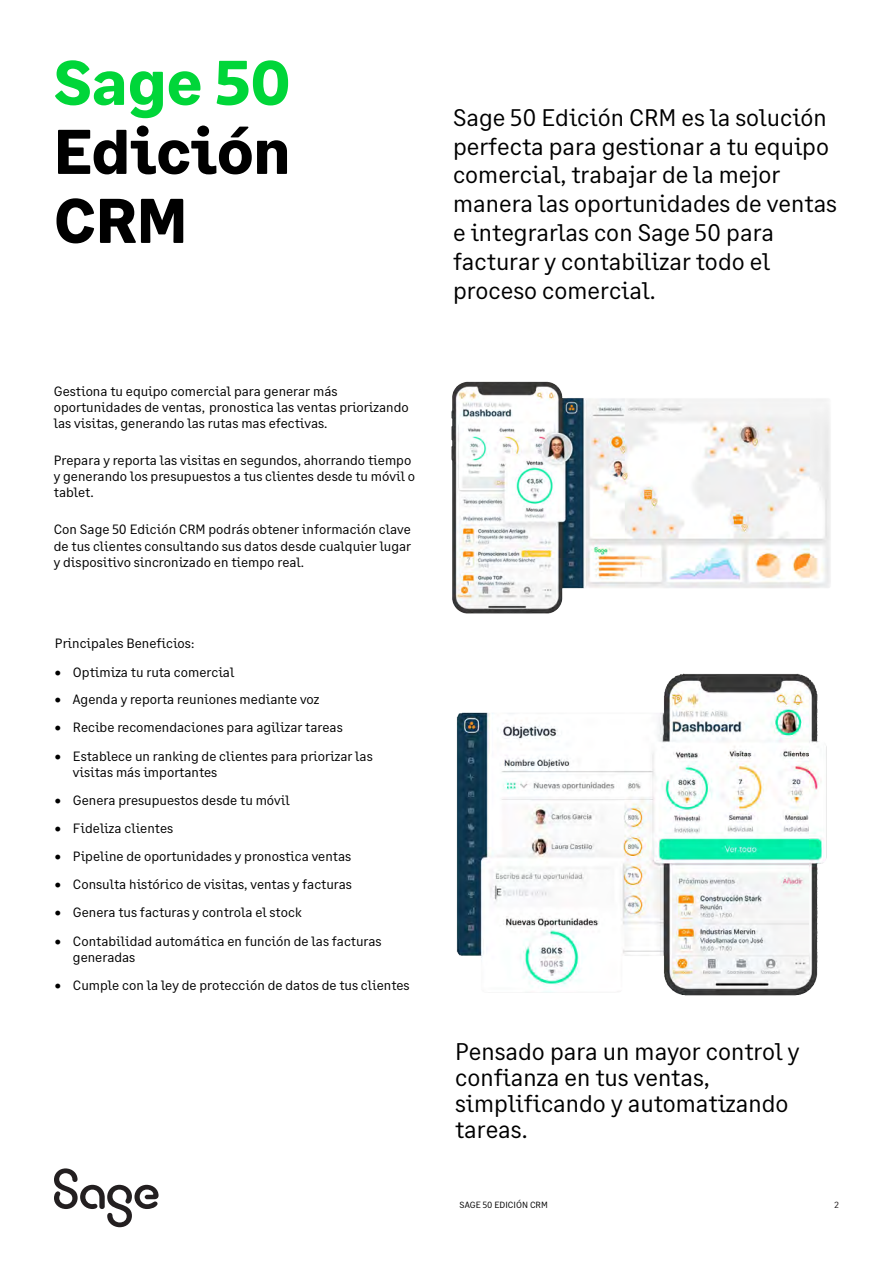
<style>
.page{position:relative;width:893px;height:1263px;background:#fff}
.page>*{position:absolute;margin:0;border:0;box-sizing:border-box;transform-origin:0 0}
.Body{font:700 63px/69px "Sage Text";letter-spacing:-.005em;color:#000;text-align:justify}
.Heading_2{font:24px/28.8px "Sage Text";color:#000}
.Body-2{font:13.5px/16.2px "Sage Text";color:#000}
.t1{font:9px "Sage Text";color:#000}
.t2{font:9px "Sage Text";color:#231f20}
.s1{color:#00d639}
</style>
<div class="page">
<svg style="left:54px;top:1168px;width:105px;height:59px"></svg>
<img style="left:451px;top:381px;width:380px;height:233px">
<img style="left:456px;top:673px;width:371px;height:323px">
<p class="Body" style="left:54px;top:49px;width:238px"><span class="s1">Sage 50<br></span>Edición CRM</p>
<p class="Body-2" style="left:54px;top:383px;width:356px">Gestiona tu equipo comercial para generar más oportunidades de ventas, pronostica las ventas priorizando las visitas, generando las rutas mas efectivas.</p>
<p class="Body-2" style="left:54px;top:452px;width:363px">Prepara y reporta las visitas en segundos, ahorrando tiempo y generando los presupuestos a tus clientes desde tu móvil o tablet.</p>
<p class="Body-2" style="left:54px;top:522px;width:359px;text-align:justify">Con Sage 50 Edición CRM podrás obtener información clave de tus clientes consultando sus datos desde cualquier lugar y dispositivo sincronizado en tiempo real.</p>
<p class="Body-2" style="left:55px;top:636px;width:141px">Principales Beneficios:</p>
<p class="Body-2" style="left:55px;top:664px;width:181px">• Optimiza tu ruta comercial</p>
<p class="Body-2" style="left:55px;top:692px;width:266px">• Agenda y reporta reuniones mediante voz</p>
<p class="Body-2" style="left:55px;top:720px;width:289px">• Recibe recomendaciones para agilizar tareas</p>
<p class="Body-2" style="left:73px;top:749px;width:301px;line-height:15.8px;text-indent:-18px">• Establece un ranking de clientes para priorizar las visitas más importantes</p>
<p class="Body-2" style="left:55px;top:792px;width:236px">• Genera presupuestos desde tu móvil</p>
<p class="Body-2" style="left:55px;top:820px;width:120px">• Fideliza clientes</p>
<p class="Body-2" style="left:55px;top:848px;width:298px">• Pipeline de oportunidades y pronostica ventas</p>
<p class="Body-2" style="left:55px;top:876px;width:298px">• Consulta histórico de visitas, ventas y facturas</p>
<p class="Body-2" style="left:55px;top:905px;width:248px">• Genera tus facturas y controla el stock</p>
<p class="Body-2" style="left:73px;top:933px;width:310px;text-indent:-18px">• Contabilidad automática en función de las facturas generadas</p>
<p class="Body-2" style="left:55px;top:977px;width:356px">• Cumple con la ley de protección de datos de tus clientes</p>
<h2 class="Heading_2" style="left:453px;top:103px;width:386px">Sage 50 Edición CRM es la solución perfecta para gestionar a tu equipo comercial, trabajar de la mejor manera las oportunidades de ventas e integrarlas con Sage 50 para facturar y contabilizar todo el proceso comercial.</h2>
<p class="Heading_2" style="left:455px;top:1039px;width:346px;line-height:26.1px">Pensado para un mayor control y confianza en tus ventas, simplificando y automatizando tareas.</p>
<p class="t1" style="left:460px;top:1200px;width:90px">SAGE 50 EDICIÓN CRM</p>
<p class="t2" style="left:834px;top:1200px;width:6px">2</p>
</div>
